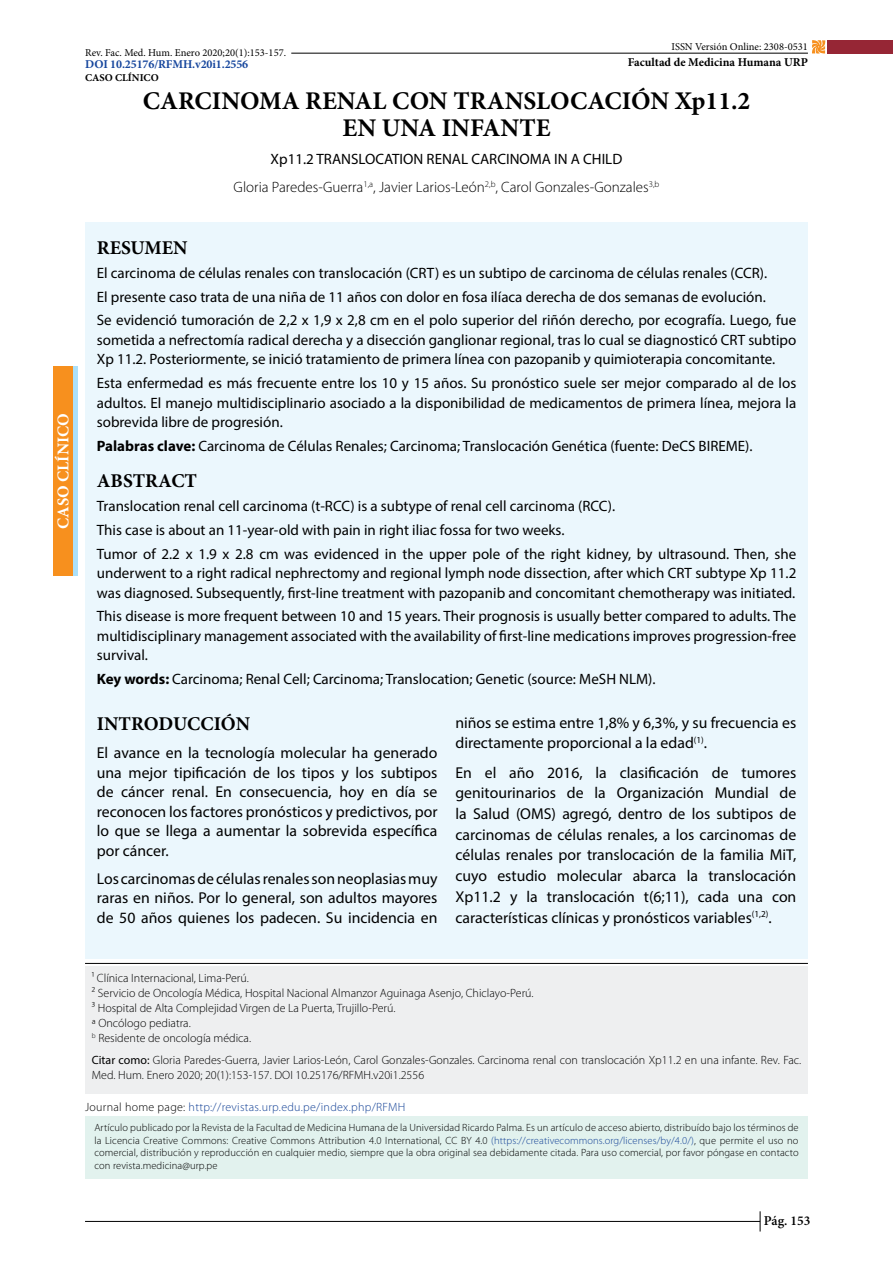
<style>
.page{position:relative;width:893px;height:1263px;background:#fff}
.page>*{position:absolute;margin:0;border:0;box-sizing:border-box;transform-origin:0 0}
.t1{font:700 25.5px/27px "Minion Pro";color:#000;text-align:center}
.t2{font:700 19.5px "Minion Pro";color:#000}
.t3{font:700 16.5px "Minion Pro";color:#fff}
.t4{font:15.75px/20.7px "Myriad Pro";color:#000;text-align:justify}
.t5{font:15px/19.5px "Myriad Pro";color:#000}
.t6{font:300 15px "Myriad Pro";color:#000}
.t7{font:600 13.5px "Minion Pro";color:#000}
.t8{font:300 12px/15px "Myriad Pro";color:#000}
.t9{font:300 12px "Myriad Pro";letter-spacing:.025em;color:#154397}
.t10{font:700 12px "Minion Pro";color:#000}
.t11{font:700 12px "Minion Pro";letter-spacing:-.01em;color:#16469d}
.t12{font:300 10.5px/12.6px "Myriad Pro";letter-spacing:.01em;color:#000;text-align:justify}
.t13{font:10.5px "Minion Pro";color:#000}
.t14{font:700 10.5px "Minion Pro";color:#000}
.s1{font-weight:700}
.s2{font-weight:400}
.s3{color:#000}
.s4{color:#154397}
</style>
<div class="page">
<div style="left:55px;top:366px;width:23px;height:209px;background:linear-gradient(to bottom,#abe0f9,#abe0f9)"></div>
<svg style="left:760px;top:1211px;width:1px;height:20px"></svg>
<hr style="left:85px;top:1221px;width:675px;height:1px;background:#000">
<div style="left:85px;top:966px;width:723px;height:128px;background:#eeeff0"></div>
<div style="left:85px;top:223px;width:723px;height:736px;background:#ebf7fd"></div>
<hr style="left:85px;top:963px;width:723px;height:1px;background:#000">
<div style="left:828px;top:40px;width:65px;height:14px;background:#962635"></div>
<svg style="left:812px;top:40px;width:14px;height:14px"></svg>
<hr style="left:291px;top:53px;width:517px;height:1px;background:#000">
<div style="left:85px;top:1116px;width:723px;height:63px;background:#e2f2ee"></div>
<div style="left:53px;top:366px;width:19px;height:209px;background:#f7901e"></div>
<p class="t13" style="left:85px;top:48px;width:202px">Rev. Fac. Med. Hum. Enero 2020;20(1):153-157.</p>
<p class="t11" style="left:85px;top:58px;width:165px">DOI 10.25176/RFMH.v20i1.2556</p>
<p class="t14" style="left:85px;top:72px;width:75px">CASO CLÍNICO</p>
<p class="t13" style="left:671px;top:41px;width:138px">ISSN Versión Online: 2308-0531</p>
<p class="t10" style="left:628px;top:56px;width:182px">Facultad de Medicina Humana URP</p>
<h1 class="t1" style="left:143px;top:88px;width:609px">CARCINOMA RENAL CON TRANSLOCACIÓN Xp11.2<br>EN UNA INFANTE</h1>
<p class="t5" style="left:271px;top:151px;width:353px">Xp11.2 TRANSLOCATION RENAL CARCINOMA IN A CHILD</p>
<p class="t6" style="left:234px;top:179px;width:427px">Gloria Paredes-Guerra<sup>1,a</sup>, Javier Larios-León<sup>2,b</sup>, Carol Gonzales-Gonzales<sup>3,b</sup></p>
<p class="t3" style="left:55px;top:529px;width:117px;rotate:-90deg">CASO CLÍNICO</p>
<h2 class="t2" style="left:97px;top:238px;width:92px">RESUMEN</h2>
<p class="t5" style="left:97px;top:262px;width:701px;line-height:23.7px">El carcinoma de células renales con translocación (CRT) es un subtipo de carcinoma de células renales (CCR).<br>El presente caso trata de una niña de 11 años con dolor en fosa ilíaca derecha de dos semanas de evolución.<br>Se evidenció tumoración de 2,2 x 1,9 x 2,8 cm en el polo superior del riñón derecho, por ecografía. Luego, fue</p>
<p class="t5" style="left:97px;top:331px;width:701px">sometida a nefrectomía radical derecha y a disección ganglionar regional, tras lo cual se diagnosticó CRT subtipo<br>Xp 11.2. Posteriormente, se inició tratamiento de primera línea con pazopanib y quimioterapia concomitante.</p>
<p class="t5" style="left:97px;top:374px;width:701px;text-align:justify">Esta enfermedad es más frecuente entre los 10 y 15 años. Su pronóstico suele ser mejor comparado al de los adultos. El manejo multidisciplinario asociado a la disponibilidad de medicamentos de primera línea, mejora la sobrevida libre de progresión.</p>
<p class="t5" style="left:97px;top:437px;width:657px"><span class="s1">Palabras clave:</span> Carcinoma de Células Renales; Carcinoma; Translocación Genética (fuente: DeCS BIREME).</p>
<h2 class="t2" style="left:97px;top:471px;width:102px">ABSTRACT</h2>
<p class="t5" style="left:97px;top:495px;width:701px;line-height:23.7px">Translocation renal cell carcinoma (t-RCC) is a subtype of renal cell carcinoma (RCC).<br>This case is about an 11-year-old with pain in right iliac fossa for two weeks.<br>Tumor of 2.2 x 1.9 x 2.8 cm was evidenced in the upper pole of the right kidney, by ultrasound. Then, she</p>
<p class="t5" style="left:97px;top:565px;width:701px">underwent to a right radical nephrectomy and regional lymph node dissection, after which CRT subtype Xp 11.2 was diagnosed. Subsequently, first-line treatment with pazopanib and concomitant chemotherapy was initiated.</p>
<p class="t5" style="left:97px;top:608px;width:701px;text-align:justify">This disease is more frequent between 10 and 15 years. Their prognosis is usually better compared to adults. The multidisciplinary management associated with the availability of first-line medications improves progression-free survival.</p>
<p class="t5" style="left:97px;top:671px;width:560px"><span class="s1">Key words:</span> Carcinoma; Renal Cell; Carcinoma; Translocation; Genetic (source: MeSH NLM).</p>
<h2 class="t2" style="left:97px;top:714px;width:155px">INTRODUCCIÓN</h2>
<p class="t4" style="left:97px;top:744px;width:342px;line-height:19.5px">El avance en la tecnología molecular ha generado una mejor tipificación de los tipos y los subtipos de cáncer renal. En consecuencia, hoy en día se reconocen los factores pronósticos y predictivos, por lo que se llega a aumentar la sobrevida específica por cáncer.</p>
<p class="t4" style="left:97px;top:870px;width:342px;line-height:19.5px">Los carcinomas de células renales son neoplasias muy raras en niños. Por lo general, son adultos mayores de 50 años quienes los padecen. Su incidencia en</p>
<p class="t4" style="left:455px;top:713px;width:342px">niños se estima entre 1,8% y 6,3%, y su frecuencia es directamente proporcional a la edad<sup>(1)</sup>.</p>
<p class="t4" style="left:455px;top:763px;width:342px">En el año 2016, la clasificación de tumores genitourinarios de la Organización Mundial de la Salud (OMS) agregó, dentro de los subtipos de carcinomas de células renales, a los carcinomas de células renales por translocación de la familia MiT, cuyo estudio molecular abarca la translocación Xp11.2 y la translocación t(6;11), cada una con características clínicas y pronósticos variables<sup>(1,2)</sup>.</p>
<p class="t8" style="left:92px;top:970px;width:443px">1 Clínica Internacional, Lima-Perú.<br>2 Servicio de Oncología Médica, Hospital Nacional Almanzor Aguinaga Asenjo, Chiclayo-Perú.<br>3 Hospital de Alta Complejidad Virgen de La Puerta, Trujillo-Perú.<br>ª Oncólogo pediatra.<br><sup>b</sup> Residente de oncología médica.</p>
<p class="t8" style="left:92px;top:1053px;width:711px;line-height:14.4px"><span class="s2">Citar como:</span> Gloria Paredes-Guerra, Javier Larios-León, Carol Gonzales-Gonzales. Carcinoma renal con translocación Xp11.2 en una infante. Rev. Fac.<br>Med. Hum. Enero 2020; 20(1):153-157. DOI 10.25176/RFMH.v20i1.2556</p>
<p class="t9" style="left:85px;top:1101px;width:322px"><span class="s3">Journal home page:</span> http://revistas.urp.edu.pe/index.php/RFMH</p>
<p class="t12" style="left:94px;top:1121px;width:706px">Artículo publicado por la Revista de la Facultad de Medicina Humana de la Universidad Ricardo Palma. Es un artículo de acceso abierto, distribuído bajo los términos de la Licencia Creative Commons: Creative Commons Attribution 4.0 International, CC BY 4.0 <span class="s4">(https://creativecommons.org/licenses/by/4.0/)</span>, que permite el uso no comercial, distribución y reproducción en cualquier medio, siempre que la obra original sea debidamente citada. Para uso comercial, por favor póngase en contacto con revista.medicina@urp.pe</p>
<p class="t7" style="left:764px;top:1215px;width:48px">Pág. 153</p>
</div>
